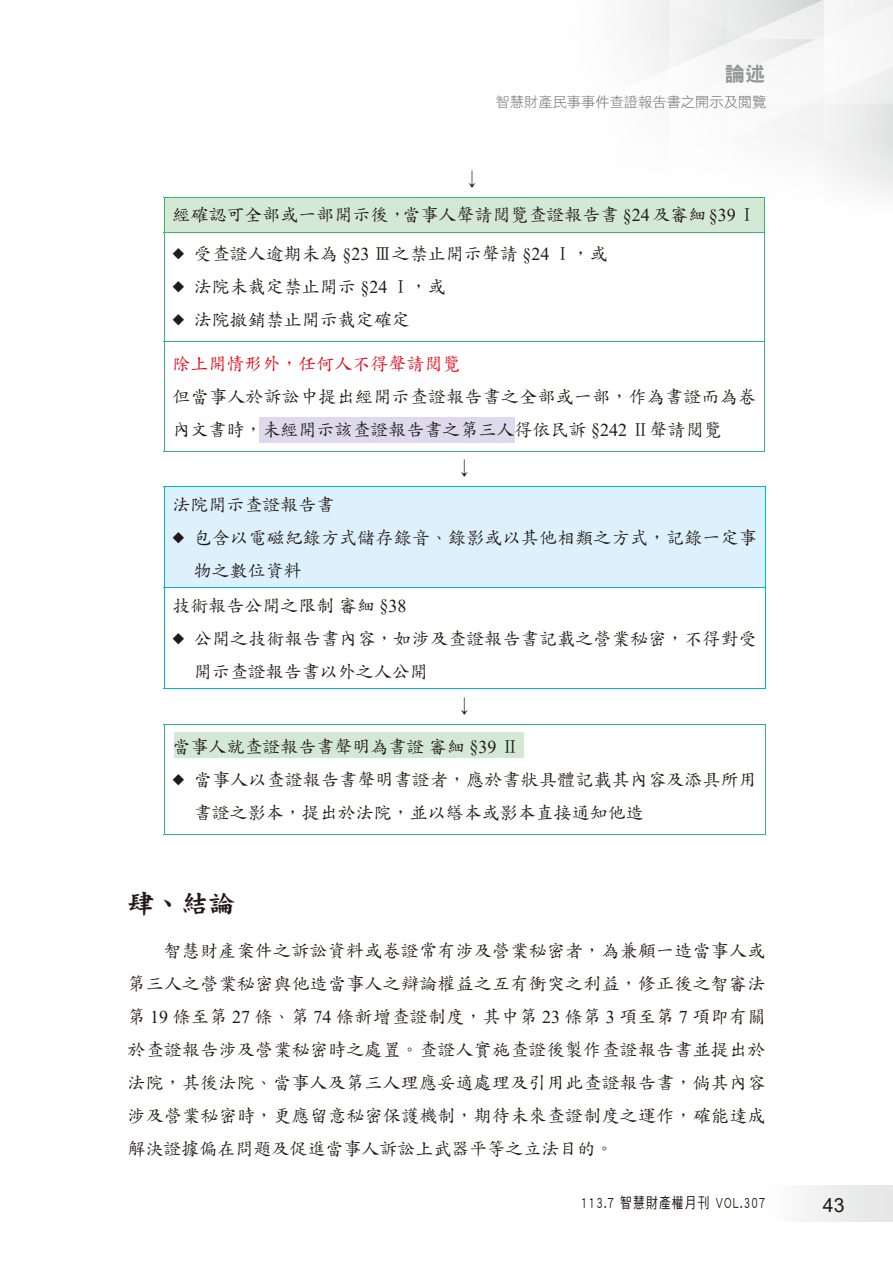
<style>
.page{position:relative;width:893px;height:1263px;background:#fff}
.page>*{position:absolute;margin:0;border:0;box-sizing:border-box;transform-origin:0 0}
.t1{font:27px "DF Kai Shu Std W9 E Ten B5 H";color:#231916}
.t2{font:20.25px "DF Hei Std W9 E Ten B5 H";color:#949595}
.t3{font:19.5px "Arial";color:#231916}
.t4{font:18px/33px "DF Kai Shu Std W5 E Ten B5 H";color:#231916}
.t5{font:18px "DF Kai Shu Std W5 E Ten B5 H";color:#e60013}
.t6{font:15px "DF Hei Std W5 E Ten B5 H";letter-spacing:.1em;color:#231916;scale:.78 1}
.t7{font:14.25px "DF Hei Std W3 E Ten B5 H";color:#717171}
.s1{font-family:"Times New Roman"}
.s2{font-size:12px}
</style>
<div class="page">
<div style="left:765px;top:1186px;width:128px;height:35px;background:linear-gradient(to right,#fdfdfd,#e4e4e4)"></div>
<div style="left:174px;top:732px;width:349px;height:26px;background:#d3e9d5"></div>
<div style="left:260px;top:417px;width:255px;height:25px;background:#dedaed"></div>
<div style="left:164px;top:197px;width:601px;height:35px;background:#d3e9d5"></div>
<hr style="left:164px;top:197px;width:601px;height:1px;background:#3db370">
<hr style="left:164px;top:197px;width:1px;height:35px;background:#3db370">
<hr style="left:764px;top:197px;width:1px;height:35px;background:#3db370">
<hr style="left:164px;top:232px;width:601px;height:1px;background:#3db370">
<hr style="left:164px;top:232px;width:1px;height:109px;background:#3db370">
<hr style="left:764px;top:232px;width:1px;height:109px;background:#3db370">
<hr style="left:164px;top:341px;width:601px;height:1px;background:#3db370">
<hr style="left:164px;top:342px;width:1px;height:109px;background:#3db370">
<hr style="left:764px;top:342px;width:1px;height:109px;background:#3db370">
<hr style="left:164px;top:451px;width:601px;height:1px;background:#3db370">
<div style="left:164px;top:487px;width:601px;height:101px;background:#ddf1fc"></div>
<hr style="left:164px;top:486px;width:602px;height:1px;background:#00afec">
<hr style="left:164px;top:487px;width:1px;height:100px;background:#00afec">
<hr style="left:765px;top:487px;width:1px;height:100px;background:#00afec">
<hr style="left:164px;top:587px;width:602px;height:1px;background:#00afec">
<hr style="left:164px;top:588px;width:1px;height:100px;background:#00afec">
<hr style="left:765px;top:588px;width:1px;height:100px;background:#00afec">
<hr style="left:164px;top:688px;width:602px;height:1px;background:#00afec">
<hr style="left:164px;top:724px;width:602px;height:1px;background:#3db370">
<hr style="left:164px;top:725px;width:1px;height:109px;background:#3db370">
<hr style="left:765px;top:725px;width:1px;height:109px;background:#3db370">
<hr style="left:164px;top:834px;width:602px;height:1px;background:#3db370">
<p class="t2" style="left:725px;top:66px;width:42px">論述</p>
<p class="t7" style="left:496px;top:97px;width:272px">智慧財產民事事件查證報告書之開示及閱覽</p>
<p class="t4" style="left:173px;top:164px;width:585px;line-height:35.4px;text-indent:290px">↓<br>經確認可全部或一部開示後，當事人聲請閱覽查證報告書 <span class="s1">§24</span>及審細<span class="s1">§39</span>Ⅰ</p>
<p class="t4" style="left:173px;top:239px;width:437px"><span class="s2">◆</span> 受查證人逾期未為 <span class="s1">§23</span> Ⅲ之禁止開示聲請 <span class="s1">§24</span> Ⅰ，或</p>
<p class="t4" style="left:173px;top:272px;width:275px"><span class="s2">◆</span> 法院未裁定禁止開示 <span class="s1">§24</span> Ⅰ，或</p>
<p class="t4" style="left:173px;top:305px;width:239px"><span class="s2">◆</span> 法院撤銷禁止開示裁定確定</p>
<p class="t5" style="left:173px;top:356px;width:289px">除上開情形外，任何人不得聲請閱覽</p>
<p class="t4" style="left:173px;top:382px;width:585px">但當事人於訴訟中提出經開示查證報告書之全部或一部，作為書證而為卷內文書時，未經開示該查證報告書之第三人得依民訴 <span class="s1">§242</span> Ⅱ聲請閱覽</p>
<p class="t4" style="left:455px;top:455px;width:19px">↓</p>
<p class="t4" style="left:173px;top:490px;width:163px">法院開示查證報告書</p>
<p class="t4" style="left:194px;top:523px;width:564px;text-indent:-21px"><span class="s2">◆</span> 包含以電磁紀錄方式儲存錄音、錄影或以其他相類之方式，記錄一定事物之數位資料</p>
<p class="t4" style="left:173px;top:591px;width:235px">技術報告公開之限制審細 <span class="s1">§38</span></p>
<p class="t4" style="left:194px;top:624px;width:564px;text-indent:-21px"><span class="s2">◆</span> 公開之技術報告書內容，如涉及查證報告書記載之營業秘密，不得對受開示查證報告書以外之人公開</p>
<p class="t4" style="left:455px;top:692px;width:19px">↓</p>
<p class="t4" style="left:173px;top:732px;width:348px">當事人就查證報告書聲明為書證審細 <span class="s1">§39</span> Ⅱ</p>
<p class="t4" style="left:194px;top:765px;width:565px;text-indent:-21px"><span class="s2">◆</span> 當事人以查證報告書聲明書證者，應於書狀具體記載其內容及添具所用書證之影本，提出於法院，並以繕本或影本直接通知他造</p>
<h1 class="t1" style="left:128px;top:893px;width:109px">肆、結論</h1>
<p class="t4" style="left:128px;top:936px;width:639px;text-align:justify;text-indent:36px">智慧財產案件之訴訟資料或卷證常有涉及營業秘密者，為兼顧一造當事人或第三人之營業秘密與他造當事人之辯論權益之互有衝突之利益，修正後之智審法第 <span class="s1">19</span> 條至第 <span class="s1">27</span> 條、第 <span class="s1">74</span> 條新增查證制度，其中第 <span class="s1">23</span> 條第 <span class="s1">3</span> 項至第 <span class="s1">7</span> 項即有關於查證報告涉及營業秘密時之處置。查證人實施查證後製作查證報告書並提出於法院，其後法院、當事人及第三人理應妥適處理及引用此查證報告書，倘其內容涉及營業秘密時，更應留意秘密保護機制，期待未來查證制度之運作，確能達成解決證據偏在問題及促進當事人訴訟上武器平等之立法目的。</p>
<p class="t6" style="left:581px;top:1197px;width:238px">113.7 智慧財產權月刊 VOL.307</p>
<p class="t3" style="left:823px;top:1194px;width:23px">43</p>
</div>
